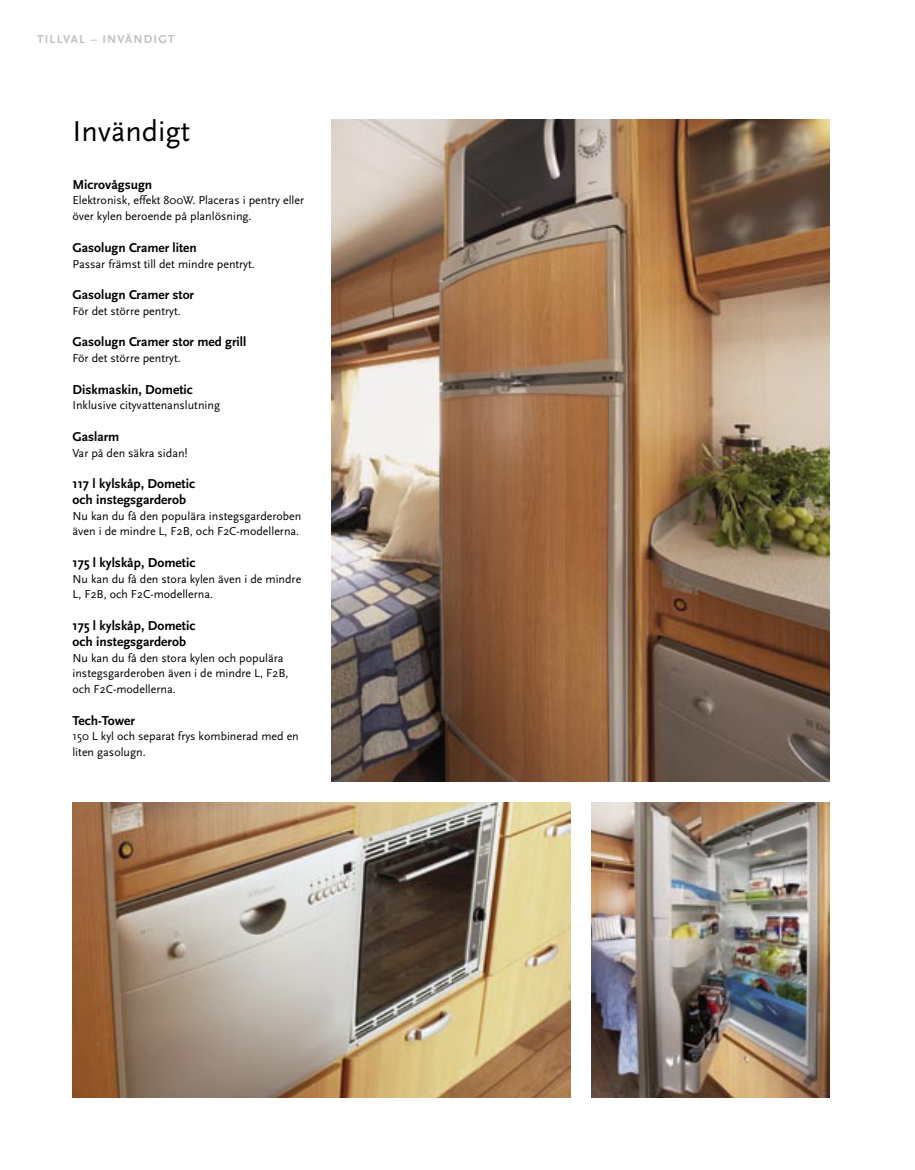
<style>
.page{position:relative;width:915px;height:1170px;background:#fff}
.page>*{position:absolute;margin:0;border:0;box-sizing:border-box;transform-origin:0 0}
.t1{font:30px "Scala Sans";color:#000}
.t2{font:700 13.5px/15.8px "Scala Sans";color:#000}
.t3{font:700 13.35px "Scala Sans";color:#000}
.t4{font:12px/15.8px "Scala Sans";color:#000}
.t5{font:700 12px "Scala Sans";letter-spacing:.1em;color:#c0c0c0}
</style>
<div class="page">
<img style="left:332px;top:119px;width:497px;height:662px">
<img style="left:72px;top:802px;width:498px;height:295px">
<img style="left:591px;top:802px;width:238px;height:294px">
<p class="t5" style="left:37px;top:32px;width:139px">TILLVAL – INVÄNDIGT</p>
<p class="t1" style="left:72px;top:115px;width:119px">Invändigt</p>
<p class="t2" style="left:72px;top:177px;width:81px">Microvågsugn</p>
<p class="t4" style="left:72px;top:193px;width:233px">Elektronisk, effekt 800W. Placeras i pentry eller över kylen beroende på planlösning.</p>
<p class="t3" style="left:72px;top:240px;width:126px">Gasolugn Cramer liten</p>
<p class="t4" style="left:72px;top:256px;width:184px">Passar främst till det mindre pentryt.</p>
<p class="t3" style="left:72px;top:287px;width:123px">Gasolugn Cramer stor</p>
<p class="t4" style="left:72px;top:303px;width:110px">För det större pentryt.</p>
<p class="t3" style="left:72px;top:335px;width:175px">Gasolugn Cramer stor med grill</p>
<p class="t4" style="left:72px;top:350px;width:110px">För det större pentryt.</p>
<p class="t2" style="left:72px;top:381px;width:122px">Diskmaskin, Dometic</p>
<p class="t4" style="left:72px;top:398px;width:149px">Inklusive cityvattenanslutning</p>
<p class="t3" style="left:72px;top:429px;width:48px">Gaslarm</p>
<p class="t4" style="left:72px;top:445px;width:117px">Var på den säkra sidan!</p>
<p class="t2" style="left:72px;top:476px;width:124px">117 l kylskåp, Dometic och instegsgarderob</p>
<p class="t4" style="left:72px;top:508px;width:230px">Nu kan du få den populära instegsgarderoben även i de mindre L, F2B, och F2C-modellerna.</p>
<p class="t2" style="left:72px;top:555px;width:124px">175 l kylskåp, Dometic</p>
<p class="t4" style="left:72px;top:571px;width:230px">Nu kan du få den stora kylen även i de mindre<br>L, F2B, och F2C-modellerna.</p>
<p class="t2" style="left:72px;top:618px;width:124px">175 l kylskåp, Dometic</p>
<p class="t2" style="left:72px;top:633px;width:115px">och instegsgarderob</p>
<p class="t4" style="left:72px;top:650px;width:217px">Nu kan du få den stora kylen och populära instegsgarderoben även i de mindre L, F2B, och F2C-modellerna.</p>
<p class="t2" style="left:72px;top:712px;width:64px">Tech-Tower</p>
<p class="t4" style="left:72px;top:728px;width:228px">150 L kyl och separat frys kombinerad med en liten gasolugn.</p>
</div>
